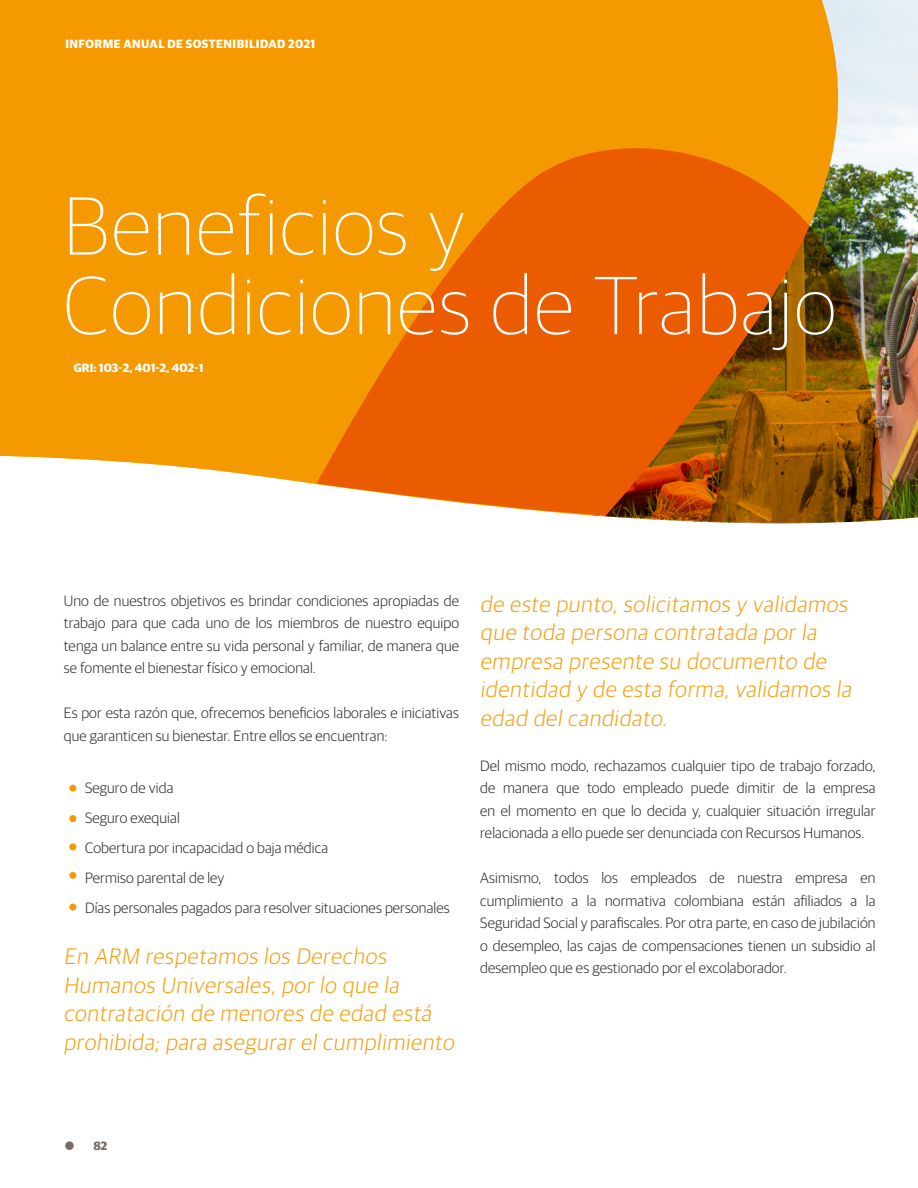
<style>
.page{position:relative;width:918px;height:1188px;background:#fff}
.page>*{position:absolute;margin:0;border:0;box-sizing:border-box;transform-origin:0 0}
.t1{font:100 82.5px/79.5px "Guardian Sans";letter-spacing:.03em;color:#fff}
.t2{font:300 22.5px/28.5px "Guardian Sans";color:#f59e0d}
.t3{font:300 15px/22.5px "Guardian Sans";letter-spacing:.01em;color:#282827;text-align:justify}
.t4{font:700 12px "Guardian Sans";letter-spacing:.04em;color:#fff}
.t5{font:700 12px "Guardian Sans";letter-spacing:.01em;color:#fff}
.t6{font:700 12px "Guardian Sans";color:#796b63}
</style>
<div class="page">
<div style="left:65px;top:1141px;width:9px;height:9px;background:#796b63;border-radius:50%"></div>
<img style="left:847px;top:0;width:71px;height:520px">
<div style="left:0;top:0;width:847px;height:484px;background:#f59900"></div>
<svg style="left:317px;top:138px;width:574px;height:386px;background:#d36d0e"></svg>
<div style="left:69px;top:785px;width:7px;height:7px;background:#f59900;border-radius:50%"></div>
<div style="left:69px;top:872px;width:7px;height:7px;background:#f59900;border-radius:50%"></div>
<div style="left:69px;top:843px;width:7px;height:7px;background:#f59900;border-radius:50%"></div>
<div style="left:69px;top:904px;width:7px;height:7px;background:#f59900;border-radius:50%"></div>
<div style="left:69px;top:815px;width:7px;height:7px;background:#f59900;border-radius:50%"></div>
<p class="t4" style="left:65px;top:34px;width:251px">INFORME ANUAL DE SOSTENIBILIDAD 2021</p>
<h1 class="t1" style="left:64px;top:181px;width:774px">Beneficios y<br>Condiciones de Trabajo</h1>
<p class="t5" style="left:74px;top:359px;width:131px">GRI: 103-2, 401-2, 402-1</p>
<p class="t3" style="left:64px;top:588px;width:397px">Uno de nuestros objetivos es brindar condiciones apropiadas de trabajo para que cada uno de los miembros de nuestro equipo tenga un balance entre su vida personal y familiar, de manera que se fomente el bienestar físico y emocional.</p>
<p class="t3" style="left:64px;top:701px;width:397px">Es por esta razón que, ofrecemos beneficios laborales e iniciativas que garanticen su bienestar. Entre ellos se encuentran:</p>
<p class="t3" style="left:85px;top:772px;width:366px;line-height:30px;text-align:left">Seguro de vida<br>Seguro exequial<br>Cobertura por incapacidad o baja médica<br>Permiso parental de ley<br>Días personales pagados para resolver situaciones personales</p>
<h2 class="t2" style="left:64px;top:941px;width:396px">En ARM respetamos los Derechos Humanos Universales, por lo que la contratación de menores de edad está prohibida; para asegurar el cumplimiento</h2>
<h2 class="t2" style="left:480px;top:588px;width:376px">de este punto, solicitamos y validamos que toda persona contratada por la empresa presente su documento de identidad y de esta forma, validamos la edad del candidato.</h2>
<p class="t3" style="left:480px;top:753px;width:397px">Del mismo modo, rechazamos cualquier tipo de trabajo forzado, de manera que todo empleado puede dimitir de la empresa en el momento en que lo decida y, cualquier situación irregular relacionada a ello puede ser denunciada con Recursos Humanos.</p>
<p class="t3" style="left:480px;top:866px;width:397px">Asimismo, todos los empleados de nuestra empresa en cumplimiento a la normativa colombiana están afiliados a la Seguridad Social y parafiscales. Por otra parte, en caso de jubilación o desempleo, las cajas de compensaciones tienen un subsidio al desempleo que es gestionado por el excolaborador.</p>
<p class="t6" style="left:94px;top:1136px;width:15px">82</p>
</div>
